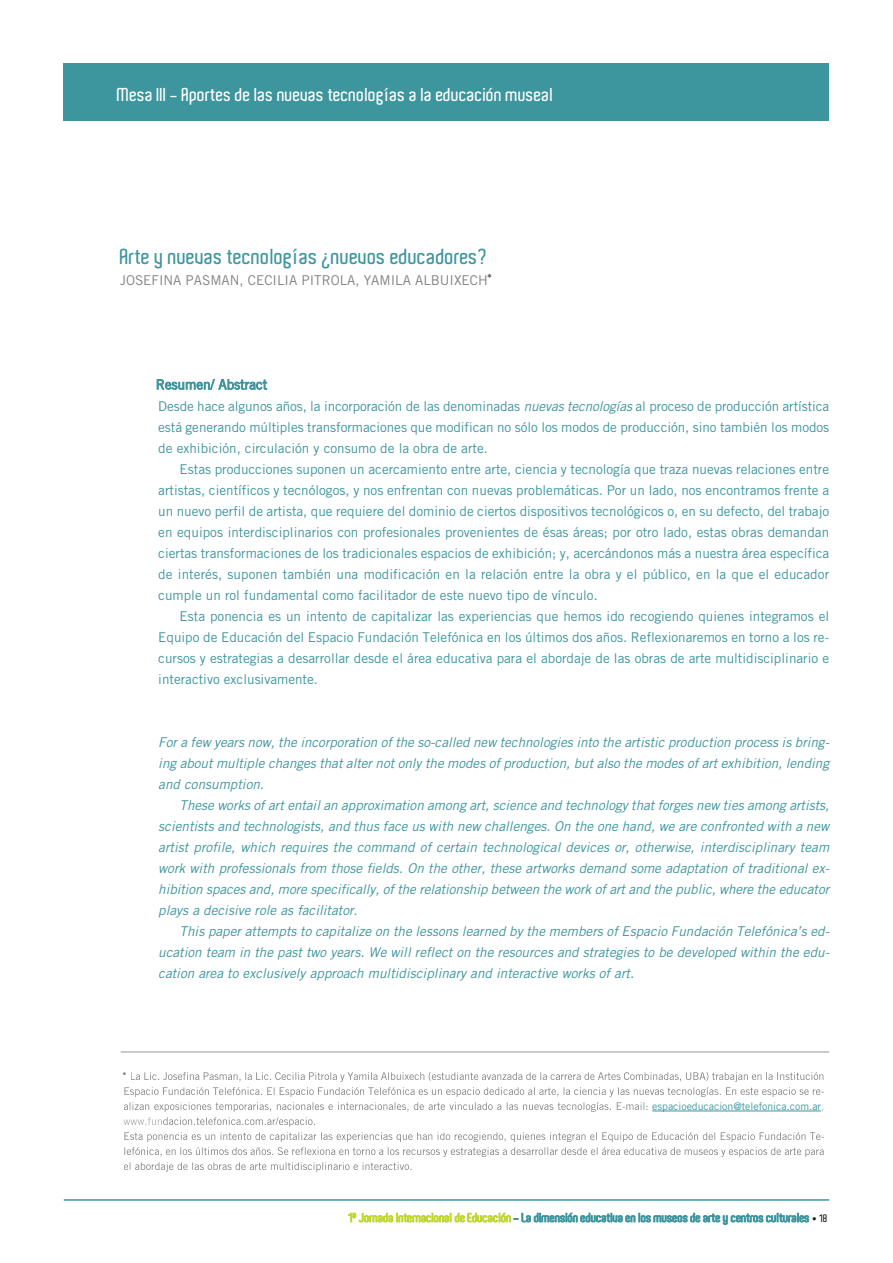
<style>
.page{position:relative;width:893px;height:1263px;background:#fff}
.page>*{position:absolute;margin:0;border:0;box-sizing:border-box;transform-origin:0 0}
.t1{font:600 21px "Aldo";color:#3d959e}
.t2{font:600 18px "Aldo";color:#fff}
.t3{font:13.5px/21px "Trade Gothic";letter-spacing:-.005em;color:#3d959e;text-align:justify}
.t4{font:italic 13.5px/21px "Trade Gothic";color:#3d959e;text-align:justify}
.t5{font:13.5px "Trade Gothic";color:#808285}
.t6{font:600 12px "Aldo";color:#3d959e}
.t7{font:10.5px "Trade Gothic";color:#3d959e}
.s1{font-style:italic}
.s2{color:#bed630}
.s3{font-family:"Trade Gothic";font-weight:400;font-size:9px;color:#231f20}
.s4{font-size:10.5px;color:#231f20}
</style>
<div class="page">
<div style="left:64px;top:64px;width:765px;height:57px;background:#3d959e"></div>
<hr style="left:64px;top:1199px;width:765px;height:2px;background:#3d959e">
<hr style="left:652px;top:1111px;width:169px;height:1px;background:#3d959e">
<svg style="left:123px;top:1087px;width:118px;height:38px"></svg>
<svg style="left:124px;top:1132px;width:91px;height:24px"></svg>
<svg style="left:124px;top:1162px;width:78px;height:10px"></svg>
<hr style="left:121px;top:1051px;width:708px;height:1px;background:#939598">
<svg style="left:131px;top:1072px;width:87px;height:8px"></svg>
<h2 class="t2" style="left:117px;top:84px;width:438px">Mesa III - Aportes de las nuevas tecnologías a la educación museal</h2>
<h1 class="t1" style="left:120px;top:244px;width:369px">Arte y nuevas tecnologías ¿nuevos educadores?</h1>
<p class="t5" style="left:120px;top:272px;width:374px">JOSEFINA PASMAN, CECILIA PITROLA, YAMILA ALBUIXECH<sup>∗</sup></p>
<p class="t3" style="left:156px;top:374px;width:675px;text-align:left">Resumen/ Abstract<br>Desde hace algunos años, la incorporación de las denominadas <span class="s1">nuevastecnologías</span>al proceso de producción artística está generando múltiples transformaciones que modifican no sólo los modos de producción, sino también los modos de exhibición, circulación y consumo de la obra de arte.</p>
<p class="t3" style="left:158px;top:458px;width:672px;text-indent:21px">Estas producciones suponen un acercamiento entre arte, ciencia y tecnología que traza nuevas relaciones entre artistas, científicos y tecnólogos, y nos enfrentan con nuevas problemáticas. Por un lado, nos encontramos frente a un nuevo perfil de artista, que requiere del dominio de ciertos dispositivos tecnológicos o, en su defecto, del trabajo en equipos interdisciplinarios con profesionales provenientes de ésas áreas; por otro lado, estas obras demandan ciertas transformaciones de los tradicionales espacios de exhibición; y, acercándonos más a nuestra área específica de interés, suponen también una modificación en la relación entre la obra y el público, en la que el educador cumple un rol fundamental como facilitador de este nuevo tipo de vínculo.</p>
<p class="t3" style="left:158px;top:605px;width:672px;text-indent:21px">Esta ponencia es un intento de capitalizar las experiencias que hemos ido recogiendo quienes integramos el Equipo de Educación del Espacio Fundación Telefónica en los últimos dos años. Reflexionaremos en torno a los re&shy;cursos y estrategias a desarrollar desde el área educativa para el abordaje de las obras de arte multidisciplinario e interactivo exclusivamente.</p>
<p class="t4" style="left:158px;top:731px;width:676px">For a few years now, the incorporation of the so-called new technologies into the artistic production process is bring&shy;ing about multiple changes that alter not only the modes of production, but also the modes of art exhibition, lending and consumption.</p>
<p class="t4" style="left:158px;top:794px;width:676px;text-indent:21px">These works of art entail an approximation among art, science and technology that forges new ties among artists, scientists and technologists, and thus face us with new challenges. On the one hand, we are confronted with a new artist profile, which requires the command of certain technological devices or, otherwise, interdisciplinary team work with professionals from those fields. On the other, these artworks demand some adaptation of traditional ex&shy;hibition spaces and, more specifically, of the relationship between the work of art and the public, where the educator plays a decisive role as facilitator.</p>
<p class="t4" style="left:158px;top:920px;width:676px;text-indent:21px">This paper attempts to capitalize on the lessons learned by the members of Espacio Fundación Telefónica’s ed&shy;ucation team in the past two years. We will reflect on the resources and strategies to be developed within the edu&shy;cation area to exclusively approach multidisciplinary and interactive works of art.</p>
<p class="t7" style="left:652px;top:1100px;width:170px">espacioeducacion@telefonica.com.ar</p>
<p class="t6" style="left:349px;top:1211px;width:481px"><span class="s2">1</span><sup>a</sup> <span class="s2">Jornada Internacional de Educación</span> - La dimensión educativa en los museos de arte y centros culturales <span class="s3">•</span> <span class="s4">18</span></p>
</div>
